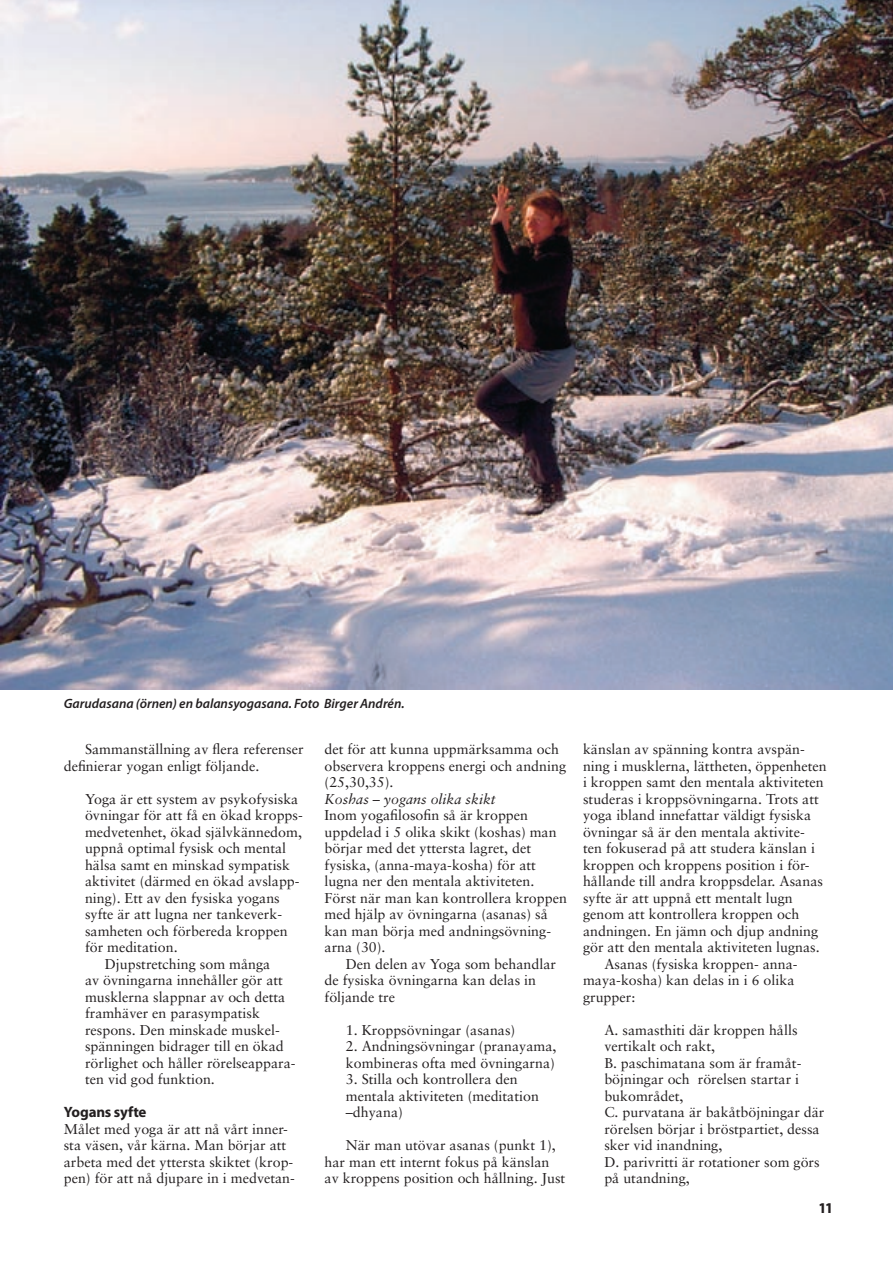
<style>
.page{position:relative;width:893px;height:1263px;background:#fff}
.page>*{position:absolute;margin:0;border:0;box-sizing:border-box;transform-origin:0 0}
.t1{font:700 15px "Myriad Pro";letter-spacing:-.015em;color:#231f20}
.t2{font:900 condensed 15px "Myriad Pro";color:#231f20}
.t3{font:14.25px/16.5px "Sabon";color:#231f20}
.t4{font:italic 14.25px "Sabon";color:#231f20}
.t5{font:italic 600 13.5px "Myriad Pro";color:#231f20}
</style>
<div class="page">
<img style="left:0;top:0;width:893px;height:689px">
<p class="t5" style="left:64px;top:696px;width:342px">Garudasana (örnen) en balansyogasana. Foto Birger Andrén.</p>
<p class="t3" style="left:64px;top:741px;width:241px;text-indent:21px">Sammanställning av flera referenser definierar yogan enligt följande.</p>
<p class="t3" style="left:85px;top:790px;width:215px">Yoga är ett system av psykofysiska</p>
<p class="t3" style="left:85px;top:807px;width:219px">övningar för att få en ökad kropps-</p>
<p class="t3" style="left:85px;top:823px;width:218px">medvetenhet, ökad självkännedom,</p>
<p class="t3" style="left:85px;top:840px;width:203px">uppnå optimal fysisk och mental</p>
<p class="t3" style="left:85px;top:856px;width:207px">hälsa samt en minskad sympatisk</p>
<p class="t3" style="left:85px;top:873px;width:216px">aktivitet (därmed en ökad avslapp-</p>
<p class="t3" style="left:85px;top:889px;width:196px">ning). Ett av den fysiska yogans</p>
<p class="t3" style="left:85px;top:906px;width:199px">syfte är att lugna ner tankeverk-</p>
<p class="t3" style="left:85px;top:922px;width:204px">samheten och förbereda kroppen</p>
<p class="t3" style="left:85px;top:939px;width:94px">för meditation.</p>
<p class="t3" style="left:105px;top:955px;width:167px">Djupstretching som många</p>
<p class="t3" style="left:85px;top:972px;width:199px">av övningarna innehåller gör att</p>
<p class="t3" style="left:85px;top:988px;width:202px">musklerna slappnar av och detta</p>
<p class="t3" style="left:85px;top:1005px;width:176px">framhäver en parasympatisk</p>
<p class="t3" style="left:85px;top:1021px;width:196px">respons. Den minskade muskel-</p>
<p class="t3" style="left:85px;top:1038px;width:200px">spänningen bidrager till en ökad</p>
<p class="t3" style="left:85px;top:1054px;width:212px">rörlighet och håller rörelseappara-</p>
<p class="t3" style="left:85px;top:1071px;width:131px">ten vid god funktion.</p>
<p class="t1" style="left:64px;top:1104px;width:84px">Yogans syfte</p>
<p class="t3" style="left:64px;top:1120px;width:233px">Målet med yoga är att nå vårt inner&shy;sta väsen, vår kärna. Man börjar att arbeta med det yttersta skiktet (krop&shy;pen) för att nå djupare in i medvetan-</p>
<p class="t3" style="left:325px;top:741px;width:243px">det för att kunna uppmärksamma och observera kroppens energi och andning (25,30,35).</p>
<p class="t4" style="left:325px;top:790px;width:173px">Koshas – yogans olika skikt</p>
<p class="t3" style="left:325px;top:807px;width:244px">Inom yogafilosofin så är kroppen uppdelad i 5 olika skikt (koshas) man börjar med det yttersta lagret, det fysiska, (anna-maya-kosha) för att lugna ner den mentala aktiviteten.<br>Först när man kan kontrollera kroppen med hjälp av övningarna (asanas) så kan man börja med andningsövning&shy;arna (30).</p>
<p class="t3" style="left:325px;top:955px;width:233px;text-indent:21px">Den delen av Yoga som behandlar de fysiska övningarna kan delas in följande tre</p>
<p class="t3" style="left:346px;top:1021px;width:171px">1. Kroppsövningar (asanas)</p>
<p class="t3" style="left:346px;top:1038px;width:212px">2. Andningsövningar (pranayama, kombineras ofta med övningarna)</p>
<p class="t3" style="left:346px;top:1071px;width:195px">3. Stilla och kontrollera den mentala aktiviteten (meditation –dhyana)</p>
<p class="t3" style="left:325px;top:1137px;width:242px;text-indent:21px">När man utövar asanas (punkt 1), har man ett internt fokus på känslan av kroppens position och hållning. Just</p>
<p class="t3" style="left:583px;top:741px;width:223px">känslan av spänning kontra avspän-</p>
<p class="t3" style="left:583px;top:757px;width:245px">ning i musklerna, lättheten, öppenheten</p>
<p class="t3" style="left:583px;top:774px;width:242px">i kroppen samt den mentala aktiviteten</p>
<p class="t3" style="left:583px;top:790px;width:237px">studeras i kroppsövningarna. Trots att</p>
<p class="t3" style="left:583px;top:807px;width:230px">yoga ibland innefattar väldigt fysiska</p>
<p class="t3" style="left:583px;top:823px;width:223px">övningar så är den mentala aktivite-</p>
<p class="t3" style="left:583px;top:840px;width:234px">ten fokuserad på att studera känslan i</p>
<p class="t3" style="left:583px;top:856px;width:228px">kroppen och kroppens position i för-</p>
<p class="t3" style="left:583px;top:873px;width:241px">hållande till andra kroppsdelar. Asanas</p>
<p class="t3" style="left:583px;top:889px;width:211px">syfte är att uppnå ett mentalt lugn</p>
<p class="t3" style="left:583px;top:906px;width:218px">genom att kontrollera kroppen och</p>
<p class="t3" style="left:583px;top:922px;width:237px">andningen. En jämn och djup andning</p>
<p class="t3" style="left:583px;top:939px;width:238px">gör att den mentala aktiviteten lugnas.</p>
<p class="t3" style="left:604px;top:955px;width:195px">Asanas (fysiska kroppen- anna-</p>
<p class="t3" style="left:583px;top:972px;width:213px">maya-kosha) kan delas in i 6 olika</p>
<p class="t3" style="left:583px;top:988px;width:54px">grupper:</p>
<p class="t3" style="left:604px;top:1021px;width:222px">A. samasthiti där kroppen hålls vertikalt och rakt,<br>B. paschimatana som är framåt&shy;böjningar och rörelsen startar i bukområdet,<br>C. purvatana är bakåtböjningar där rörelsen börjar i bröstpartiet, dessa sker vid inandning,<br>D. parivritti är rotationer som görs på utandning,</p>
<p class="t2" style="left:819px;top:1199px;width:15px">11</p>
</div>
